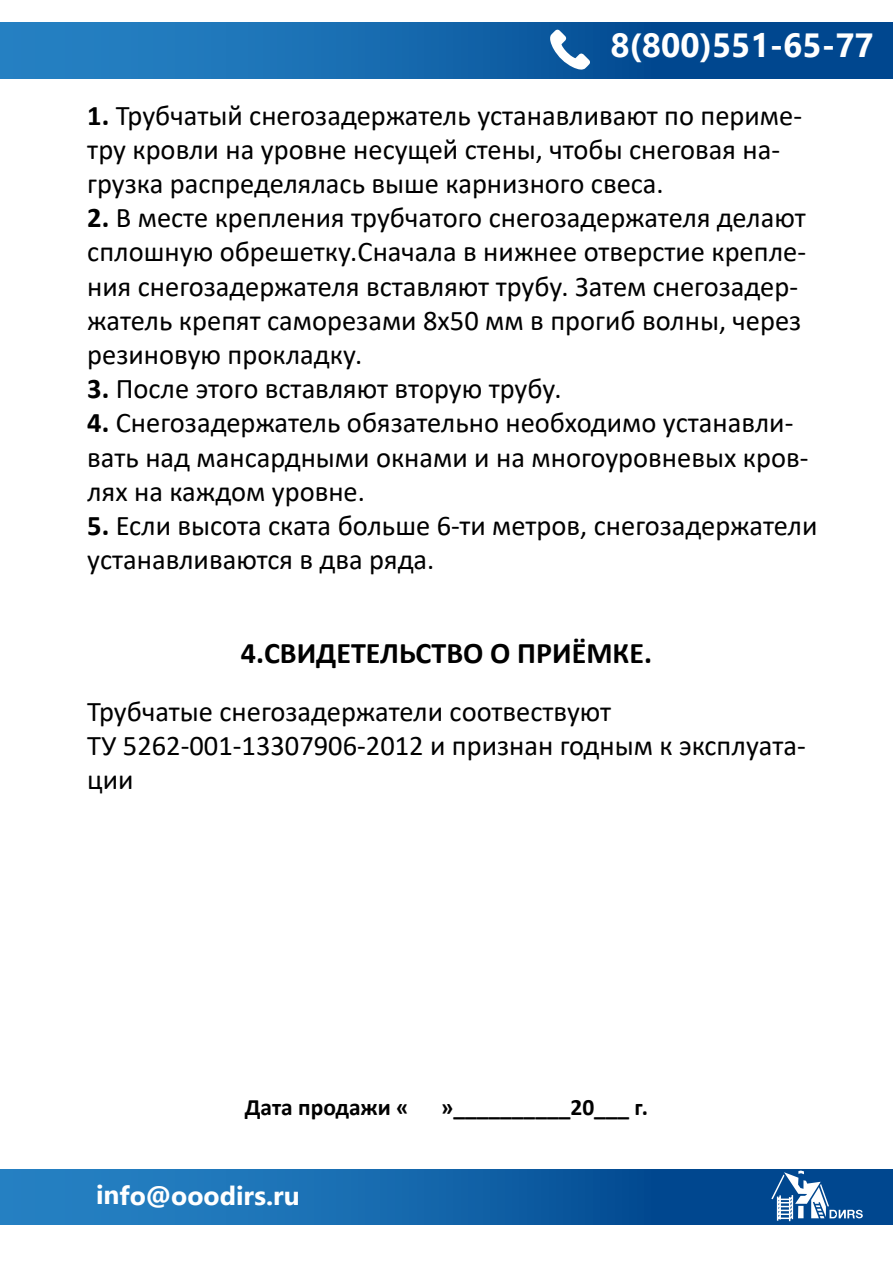
<style>
.page{position:relative;width:893px;height:1263px;background:#fff}
.page>*{position:absolute;margin:0;border:0;box-sizing:border-box;transform-origin:0 0}
.t1{font:700 33.45px "Segoe UI";color:#fff}
.t2{font:700 30px "Calibri";color:#000}
.t3{font:28.5px/34.2px "Calibri";color:#000}
.t4{font:700 26.4px "Segoe UI";color:#fff}
.t5{font:700 23.55px "Calibri";color:#000}
.s1{font-weight:700}
</style>
<div class="page">
<div style="left:0;top:1169px;width:893px;height:55px;background:linear-gradient(to right,#2987c8,#003d86)"></div>
<div style="left:0;top:23px;width:893px;height:55px;background:linear-gradient(to right,#2a87c8,#003d86)"></div>
<svg style="left:550px;top:29px;width:40px;height:41px"></svg>
<svg style="left:771px;top:1170px;width:92px;height:51px"></svg>
<p class="t1" style="left:610px;top:13px;width:265px">8(800)551-65-77</p>
<p class="t3" style="left:87px;top:97px;width:716px"><span class="s1">1.</span> Трубчатый снегозадержатель устанавливают по периме&shy;тру кровли на уровне несущей стены, чтобы снеговая на&shy;грузка распределялась выше карнизного свеса.</p>
<p class="t3" style="left:87px;top:200px;width:720px"><span class="s1">2.</span> В месте крепления трубчатого снегозадержателя делают сплошную обрешетку.Сначала в нижнее отверстие крепле&shy;ния снегозадержателя вставляют трубу. Затем снегозадер&shy;жатель крепят саморезами 8х50 мм в прогиб волны, через резиновую прокладку.</p>
<p class="t3" style="left:87px;top:371px;width:476px"><span class="s1">3.</span> После этого вставляют вторую трубу.</p>
<p class="t3" style="left:87px;top:405px;width:723px"><span class="s1">4.</span> Снегозадержатель обязательно необходимо устанавли&shy;вать над мансардными окнами и на многоуровневых кров&shy;лях на каждом уровне.</p>
<p class="t3" style="left:87px;top:508px;width:732px"><span class="s1">5.</span> Если высота ската больше 6-ти метров, снегозадержатели устанавливаются в два ряда.</p>
<p class="t2" style="left:241px;top:631px;width:413px">4.СВИДЕТЕЛЬСТВО О ПРИЁМКЕ.</p>
<p class="t3" style="left:87px;top:694px;width:720px">Трубчатые снегозадержатели соотвествуют<br>ТУ 5262-001-13307906-2012 и признан годным к эксплуата&shy;ции</p>
<p class="t5" style="left:245px;top:1091px;width:166px">Дата продажи «</p>
<p class="t5" style="left:441px;top:1091px;width:209px">»__________20___ г.</p>
<p class="t4" style="left:96px;top:1170px;width:205px">info@ooodirs.ru</p>
</div>
